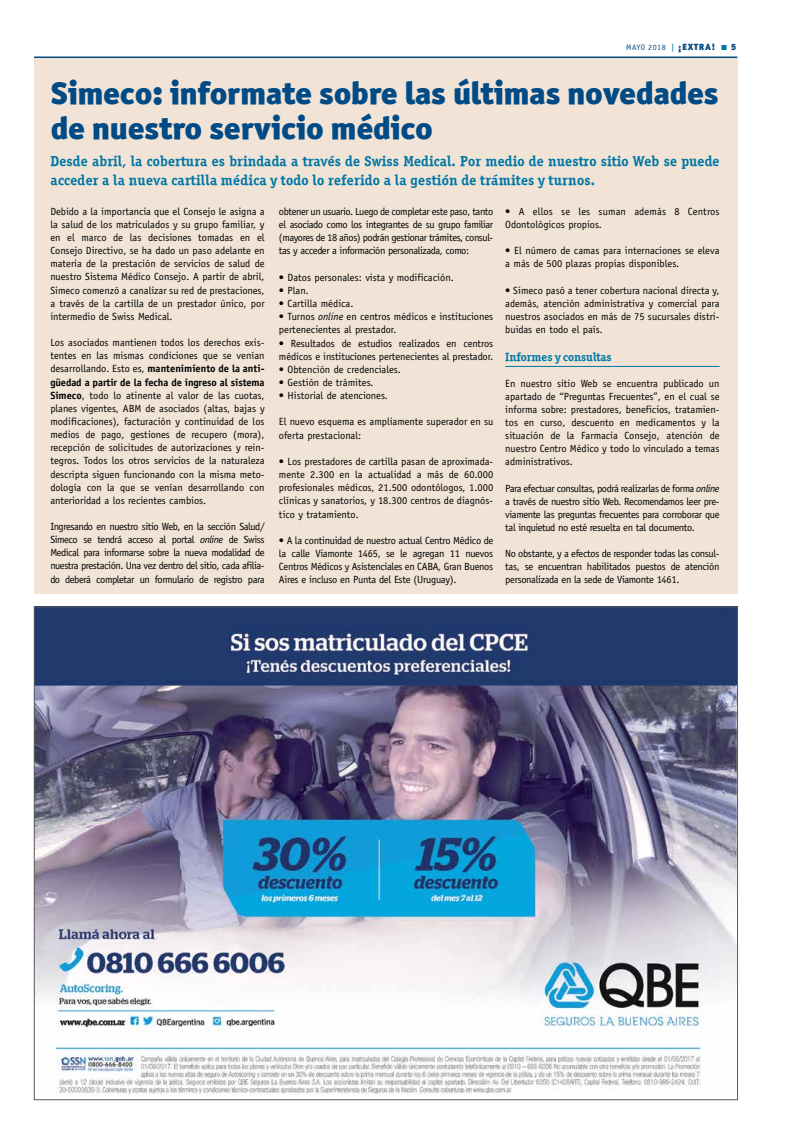
<style>
.page{position:relative;width:794px;height:1134px;background:#fff}
.page>*{position:absolute;margin:0;border:0;box-sizing:border-box;transform-origin:0 0}
.t1{font:32px/34.3px "Officina San Blk OSITCTT Black";letter-spacing:-.01em;color:#004b85}
.t2{font:700 14.5px/19px "Officina Serif";letter-spacing:.01em;color:#0076a3}
.t3{font:700 12px "Officina Serif";color:#0076a3}
.t4{font:10.4px/13.1px "Officina Sans";color:#000;text-align:justify}
.t5{font:900 9px "Officina San ITC";color:#004780}
.t6{font:8px "Officina San ITC";letter-spacing:.06em;color:#004b85}
.s1{font-size:9px;color:#0076a3}
.s2{font-weight:900;font-size:9px;color:#004780}
.s3{font-style:italic}
.s4{font-weight:700}
</style>
<div class="page">
<hr style="left:34px;top:57px;width:703px;height:2px;background:#004780">
<img style="left:36px;top:609px;width:700px;height:486px">
<div style="left:35px;top:58px;width:702px;height:535px;background:#f1e4d7"></div>
<hr style="left:505px;top:366px;width:214px;height:1px;background:#0076a3">
<p class="t6" style="left:626px;top:43px;width:90px">mAYO 2018 <span class="s1">|</span> <span class="s2">¡EXTRA!</span></p>
<p class="t5" style="left:731px;top:41px;width:7px">5</p>
<h1 class="t1" style="left:51px;top:76px;width:669px">Simeco: informate sobre las últimas novedades de nuestro servicio médico</h1>
<h2 class="t2" style="left:51px;top:152px;width:670px">Desde abril, la cobertura es brindada a través de Swiss Medical. Por medio de nuestro sitio Web se puede acceder a la nueva cartilla médica y todo lo referido a la gestión de trámites y turnos.</h2>
<p class="t4" style="left:279px;top:205px;width:216px">obtener un usuario. Luego de completar este paso, tanto el asociado como los integrantes de su grupo familiar (mayores de 18 años) podrán gestionar trámites, consul&shy;tas y acceder a información personalizada, como:</p>
<p class="t4" style="left:279px;top:271px;width:176px">• Datos personales: vista y modificación.</p>
<p class="t4" style="left:279px;top:284px;width:31px">• Plan.</p>
<p class="t4" style="left:279px;top:297px;width:76px">• Cartilla médica.</p>
<p class="t4" style="left:279px;top:310px;width:216px">• Turnos <span class="s3">online</span> en centros médicos e instituciones pertenecientes al prestador.</p>
<p class="t4" style="left:279px;top:336px;width:216px">• Resultados de estudios realizados en centros médicos e instituciones pertenecientes al prestador.</p>
<p class="t4" style="left:279px;top:363px;width:123px">• Obtención de credenciales.</p>
<p class="t4" style="left:279px;top:376px;width:96px">• Gestión de trámites.</p>
<p class="t4" style="left:279px;top:389px;width:110px">• Historial de atenciones.</p>
<p class="t4" style="left:279px;top:415px;width:216px">El nuevo esquema es ampliamente superador en su oferta prestacional:</p>
<p class="t4" style="left:279px;top:455px;width:216px">• Los prestadores de cartilla pasan de aproximada&shy;mente 2.300 en la actualidad a más de 60.000 profesionales médicos, 21.500 odontólogos, 1.000 clínicas y sanatorios, y 18.300 centros de diagnós&shy;tico y tratamiento.</p>
<p class="t4" style="left:279px;top:534px;width:216px">• A la continuidad de nuestro actual Centro Médico de la calle Viamonte 1465, se le agregan 11 nuevos Centros Médicos y Asistenciales en CABA, Gran Buenos Aires e incluso en Punta del Este (Uruguay).</p>
<p class="t4" style="left:50px;top:205px;width:216px">Debido a la importancia que el Consejo le asigna a la salud de los matriculados y su grupo familiar, y en el marco de las decisiones tomadas en el Consejo Directivo, se ha dado un paso adelante en materia de la prestación de servicios de salud de nuestro Sistema Médico Consejo. A partir de abril, Simeco comenzó a canalizar su red de prestaciones, a través de la cartilla de un prestador único, por intermedio de Swiss Medical.</p>
<p class="t4" style="left:50px;top:336px;width:216px">Los asociados mantienen todos los derechos exis&shy;tentes en las mismas condiciones que se venían desarrollando. Esto es, <span class="s4">mantenimiento de la anti&shy;güedad a partir de la fecha de ingreso al sistema Simeco</span>, todo lo atinente al valor de las cuotas, planes vigentes, ABM de asociados (altas, bajas y modificaciones), facturación y continuidad de los medios de pago, gestiones de recupero (mora), recepción de solicitudes de autorizaciones y rein&shy;tegros. Todos los otros servicios de la naturaleza descripta siguen funcionando con la misma meto&shy;dología con la que se venían desarrollando con anterioridad a los recientes cambios.</p>
<p class="t4" style="left:50px;top:520px;width:216px">Ingresando en nuestro sitio Web, en la sección Salud/ Simeco se tendrá acceso al portal <span class="s3">online</span> de Swiss Medical para informarse sobre la nueva modalidad de nuestra prestación. Una vez dentro del sitio, cada afilia&shy;do deberá completar un formulario de registro para</p>
<p class="t4" style="left:505px;top:205px;width:216px">• A ellos se les suman además 8 Centros<br>Odontológicos propios.</p>
<p class="t4" style="left:505px;top:244px;width:216px">• El número de camas para internaciones se eleva a más de 500 plazas propias disponibles.</p>
<p class="t4" style="left:505px;top:284px;width:216px">• Simeco pasó a tener cobertura nacional directa y, además, atención administrativa y comercial para nuestros asociados en más de 75 sucursales distri&shy;buidas en todo el país.</p>
<p class="t3" style="left:505px;top:349px;width:108px">Informes y consultas</p>
<p class="t4" style="left:505px;top:377px;width:216px">En nuestro sitio Web se encuentra publicado un apartado de “Preguntas Frecuentes”, en el cual se informa sobre: prestadores, beneficios, tratamien&shy;tos en curso, descuento en medicamentos y la situación de la Farmacia Consejo, atención de nuestro Centro Médico y todo lo vinculado a temas administrativos.</p>
<p class="t4" style="left:505px;top:481px;width:216px">Para efectuar consultas, podrá realizarlas de forma <span class="s3">online </span>a través de nuestro sitio Web. Recomendamos leer pre&shy;viamente las preguntas frecuentes para corroborar que tal inquietud no esté resuelta en tal documento.</p>
<p class="t4" style="left:505px;top:547px;width:216px">No obstante, y a efectos de responder todas las consul&shy;tas, se encuentran habilitados puestos de atención personalizada en la sede de Viamonte 1461.</p>
</div>
